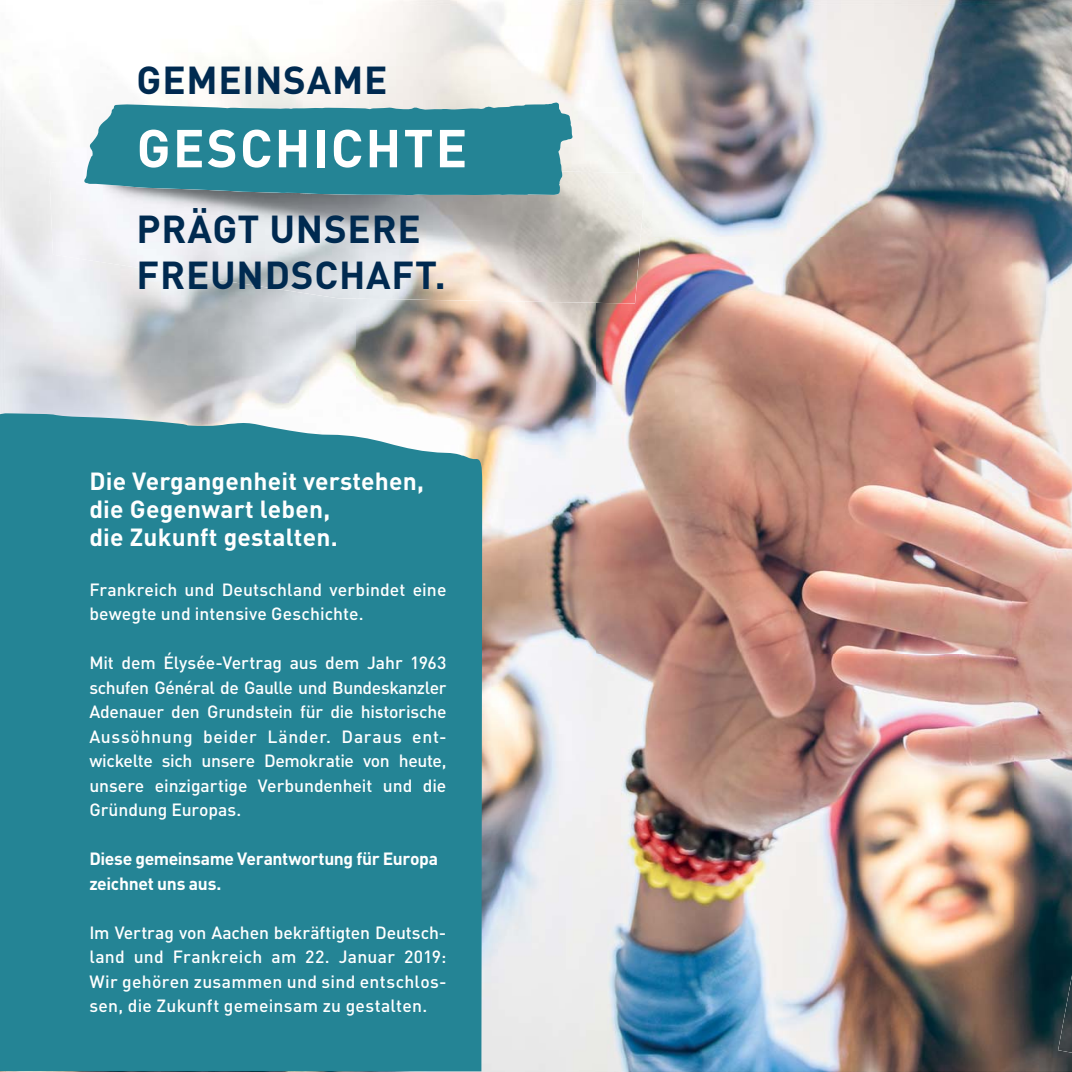
<style>
.page{position:relative;width:1072px;height:1072px;background:#fff}
.page>*{position:absolute;margin:0;border:0;box-sizing:border-box;transform-origin:0 0}
.t1{font:700 52.5px "DINOT";letter-spacing:.04em;color:#fff}
.t2{font:700 38.5px/46.2px "DINOT";letter-spacing:.02em;color:#002a50}
.t3{font:700 24.5px/28px "DINOT";letter-spacing:.01em;color:#fff}
.t4{font:500 17.5px/24.5px "DINOT";letter-spacing:.01em;color:#fff;text-align:justify}
.t5{font:700 17.5px/24.5px "DINOT";letter-spacing:-.025em;color:#fff}
</style>
<div class="page">
<img style="left:0;top:44px;width:357px;height:369px">
<img style="left:357px;top:0;width:714px;height:237px">
<img style="left:596px;top:237px;width:475px;height:834px">
<img style="left:357px;top:303px;width:239px;height:768px">
<div style="left:0;top:413px;width:482px;height:658px;background:#248495"></div>
<img style="left:50px;top:162px;width:594px;height:141px">
<img style="left:1058px;top:975px;width:13px;height:77px">
<svg style="left:84px;top:102px;width:488px;height:93px"></svg>
<h2 class="t2" style="left:137px;top:62px;width:252px">GEMEINSAME</h2>
<h1 class="t1" style="left:137px;top:130px;width:332px">GESCHICHTE</h1>
<h2 class="t2" style="left:137px;top:210px;width:311px">PRÄGT UNSERE<br>FREUNDSCHAFT.</h2>
<h3 class="t3" style="left:89px;top:470px;width:336px">Die Vergangenheit verstehen, die Gegenwart leben,<br>die Zukunft gestalten.</h3>
<p class="t4" style="left:89px;top:579px;width:358px">Frankreich und Deutschland verbindet eine bewegte und intensive Geschichte.</p>
<p class="t4" style="left:89px;top:653px;width:359px">Mit dem Élysée-Vertrag aus dem Jahr 1963 schufen Général de Gaulle und Bundeskanzler Adenauer den Grundstein für die historische Aussöhnung beider Länder. Daraus ent&shy;wickelte sich unsere Demokratie von heute, unsere einzigartige Verbundenheit und die Gründung Europas.</p>
<p class="t5" style="left:89px;top:848px;width:350px">Diese gemeinsame Verantwortung für Europa zeichnet uns aus.</p>
<p class="t4" style="left:89px;top:922px;width:359px">Im Vertrag von Aachen bekräftigten Deutsch&shy;land und Frankreich am 22. Januar 2019:<br>Wir gehören zusammen und sind entschlos&shy;sen, die Zukunft gemeinsam zu gestalten.</p>
</div>
